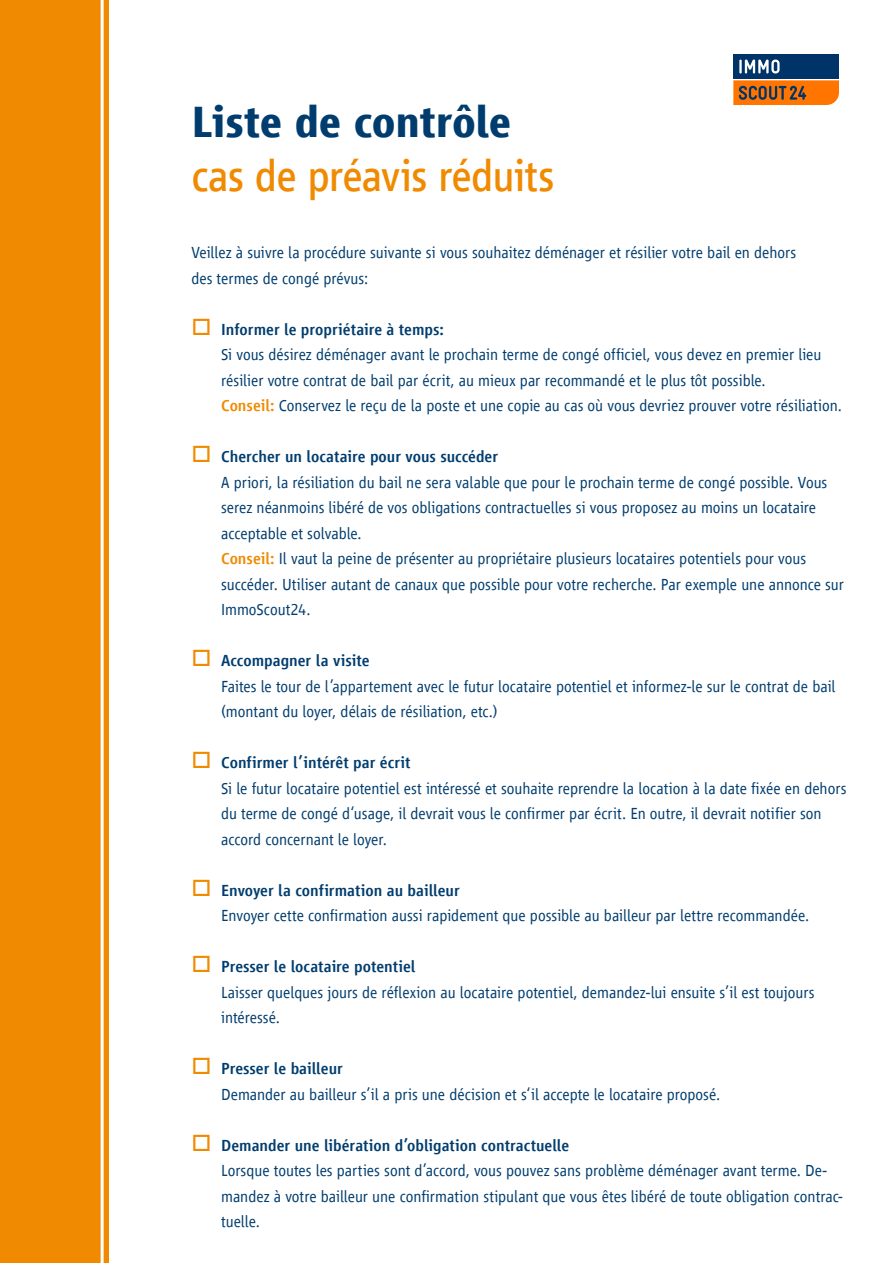
<style>
.page{position:relative;width:893px;height:1263px;background:#fff}
.page>*{position:absolute;margin:0;border:0;box-sizing:border-box;transform-origin:0 0}
.t1{font:45px "Scout Vialog";letter-spacing:-.02em;color:#f08a00}
.t2{font:700 45px "Scout Vialog";letter-spacing:-.01em;color:#003d6e}
.Grundschrift{font:300 16.5px/25.5px "Scout Vialog";color:#003d6e}
.s1{color:#f08a00}
.s2{font-weight:500}
.s3{font-weight:500;color:#f08a00}
</style>
<div class="page">
<div style="left:733px;top:54px;width:106px;height:25px;background:#003468"></div>
<svg style="left:733px;top:80px;width:106px;height:25px;background:#d76f17"></svg>
<hr style="left:739px;top:60px;width:3px;height:14px;background:#fff">
<svg style="left:745px;top:60px;width:35px;height:14px"></svg>
<div style="left:0;top:0;width:108px;height:1263px;background:#f08a00"></div>
<hr style="left:101px;top:0;width:3px;height:1263px;background:#fff">
<p class="t2" style="left:191px;top:97px;width:321px">Liste de contrôle</p>
<p class="t1" style="left:191px;top:151px;width:364px">cas de préavis réduits</p>
<p class="Grundschrift" style="left:191px;top:240px;width:606px">Veillez à suivre la procédure suivante si vous souhaitez déménager et résilier votre bail en dehors</p>
<p class="Grundschrift" style="left:191px;top:265px;width:178px">des termes de congé prévus:</p>
<p class="Grundschrift" style="left:221px;top:316px;width:602px;text-indent:-30px"><span class="s1">□</span> <span class="s2">Informer le propriétaire à temps:<br></span>Si vous désirez déménager avant le prochain terme de congé officiel, vous devez en premier lieu résilier votre contrat de bail par écrit, au mieux par recommandé et le plus tôt possible.</p>
<p class="Grundschrift" style="left:221px;top:393px;width:622px"><span class="s3">Conseil:</span> Conservez le reçu de la poste et une copie au cas où vous devriez prouver votre résiliation.</p>
<p class="Grundschrift" style="left:221px;top:444px;width:608px;text-indent:-30px"><span class="s1">□</span> <span class="s2">Chercher un locataire pour vous succéder<br></span>A priori, la résiliation du bail ne sera valable que pour le prochain terme de congé possible. Vous serez néanmoins libéré de vos obligations contractuelles si vous proposez au moins un locataire acceptable et solvable.</p>
<p class="Grundschrift" style="left:221px;top:546px;width:624px"><span class="s3">Conseil:</span> Il vaut la peine de présenter au propriétaire plusieurs locataires potentiels pour vous succéder. Utiliser autant de canaux que possible pour votre recherche. Par exemple une annonce sur<br>ImmoScout24.</p>
<p class="Grundschrift" style="left:221px;top:648px;width:616px;text-indent:-30px"><span class="s1">□</span> <span class="s2">Accompagner la visite<br></span>Faites le tour de l’appartement avec le futur locataire potentiel et informez-le sur le contrat de bail (montant du loyer, délais de résiliation, etc.)</p>
<p class="Grundschrift" style="left:221px;top:750px;width:627px;text-indent:-30px"><span class="s1">□</span> <span class="s2">Confirmer l’intérêt par écrit<br></span>Si le futur locataire potentiel est intéressé et souhaite reprendre la location à la date fixée en dehors du terme de congé d‘usage, il devrait vous le confirmer par écrit. En outre, il devrait notifier son accord concernant le loyer.</p>
<p class="Grundschrift" style="left:221px;top:877px;width:590px;text-indent:-30px"><span class="s1">□</span> <span class="s2">Envoyer la confirmation au bailleur<br></span>Envoyer cette confirmation aussi rapidement que possible au bailleur par lettre recommandée.</p>
<p class="Grundschrift" style="left:221px;top:954px;width:595px;text-indent:-30px"><span class="s1">□</span> <span class="s2">Presser le locataire potentiel<br></span>Laisser quelques jours de réflexion au locataire potentiel, demandez-lui ensuite s’il est toujours intéressé.</p>
<p class="Grundschrift" style="left:221px;top:1056px;width:501px;text-indent:-30px"><span class="s1">□</span> <span class="s2">Presser le bailleur<br></span>Demander au bailleur s’il a pris une décision et s‘il accepte le locataire proposé.</p>
<p class="Grundschrift" style="left:221px;top:1132px;width:623px;text-indent:-30px"><span class="s1">□</span> <span class="s2">Demander une libération d’obligation contractuelle<br></span>Lorsque toutes les parties sont d’accord, vous pouvez sans problème déménager avant terme. De&shy;mandez à votre bailleur une confirmation stipulant que vous êtes libéré de toute obligation contrac&shy;tuelle.</p>
</div>
